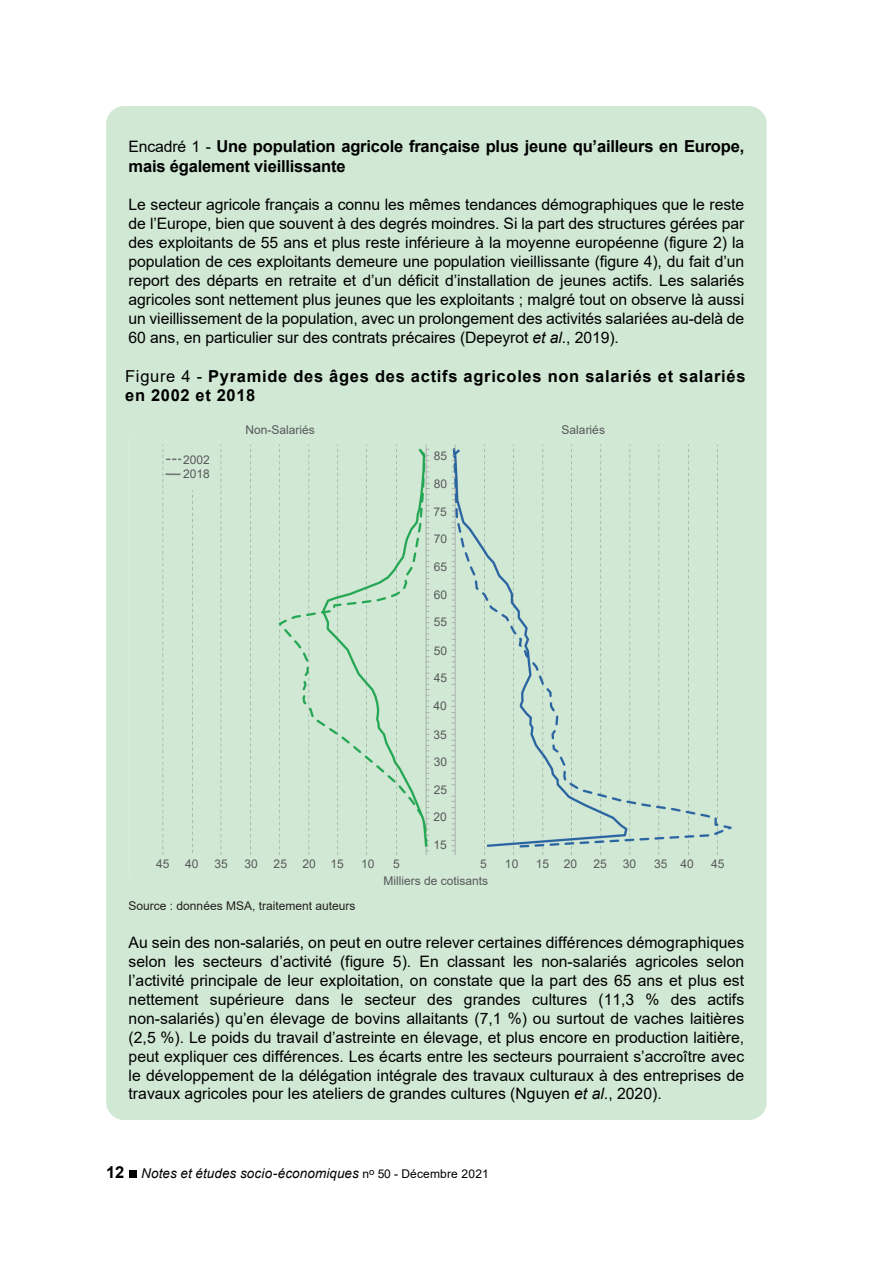
<style>
.page{position:relative;width:893px;height:1263px;background:#fff}
.page>*{position:absolute;margin:0;border:0;box-sizing:border-box;transform-origin:0 0}
.t1{font:700 16.5px/19.8px "Arial";letter-spacing:-.01em;color:#000001}
.t2{font:700 16.5px/19.8px "Arial";letter-spacing:.045em;color:#000001}
.t3{font:15.75px/18.9px "Arial";letter-spacing:-.005em;color:#000001;text-align:justify}
.t4{font:italic 13.5px "Arial";letter-spacing:.005em;color:#000001}
.t5{font:12px/14.1px "Arial";color:#57585a}
.t6{font:12px "Arial";color:#231f20}
.s1{font-weight:400;font-size:15.75px}
.s2{font-style:italic}
.s3{font-weight:400}
.s4{font-weight:700;font-style:normal;font-size:16.5px}
.s5{font-style:normal;font-size:12px}
</style>
<div class="page">
<div style="left:129px;top:437px;width:615px;height:439px;background:#d1e9d4"></div>
<div style="left:129px;top:1170px;width:8px;height:8px;background:#000001"></div>
<p class="t1" style="left:129px;top:136px;width:617px"><span class="s1">Encadré 1 -</span> Une population agricole française plus jeune qu’ailleurs en Europe, mais également vieillissante</p>
<p class="t3" style="left:129px;top:195px;width:617px">Le secteur agricole français a connu les mêmes tendances démographiques que le reste de l’Europe, bien que souvent à des degrés moindres. Si la part des structures gérées par des exploitants de 55 ans et plus reste inférieure à la moyenne européenne (figure 2) la population de ces exploitants demeure une population vieillissante (figure 4), du fait d’un report des départs en retraite et d’un déficit d’installation de jeunes actifs. Les salariés agricoles sont nettement plus jeunes que les exploitants ; malgré tout on observe là aussi un vieillissement de la population, avec un prolongement des activités salariées au-delà de 60 ans, en particulier sur des contrats précaires (Depeyrot <span class="s2">et al</span>., 2019).</p>
<p class="t2" style="left:125px;top:366px;width:622px"><span class="s3">Figure 4 -</span> Pyramide des âges des actifs agricoles non salariés et salariés en 2002 et 2018</p>
<p class="t5" style="left:183px;top:453px;width:28px">2002<br>2018</p>
<p class="t5" style="left:246px;top:423px;width:71px">Non-Salariés</p>
<p class="t5" style="left:434px;top:449px;width:15px">85</p>
<p class="t5" style="left:434px;top:477px;width:15px">80</p>
<p class="t5" style="left:433px;top:504px;width:15px">75</p>
<p class="t5" style="left:434px;top:532px;width:15px">70</p>
<p class="t5" style="left:434px;top:559px;width:15px">65</p>
<p class="t5" style="left:434px;top:587px;width:15px">60</p>
<p class="t5" style="left:434px;top:615px;width:15px">55</p>
<p class="t5" style="left:434px;top:644px;width:15px">50</p>
<p class="t5" style="left:434px;top:671px;width:15px">45</p>
<p class="t5" style="left:433px;top:698px;width:15px">40</p>
<p class="t5" style="left:433px;top:727px;width:15px">35</p>
<p class="t5" style="left:434px;top:754px;width:15px">30</p>
<p class="t5" style="left:434px;top:782px;width:15px">25</p>
<p class="t5" style="left:433px;top:810px;width:15px">20</p>
<p class="t5" style="left:433px;top:838px;width:15px">15</p>
<p class="t5" style="left:562px;top:423px;width:45px">Salariés</p>
<p class="t5" style="left:156px;top:857px;width:15px">45</p>
<p class="t5" style="left:185px;top:857px;width:15px">40</p>
<p class="t5" style="left:214px;top:857px;width:15px">35</p>
<p class="t5" style="left:244px;top:857px;width:15px">30</p>
<p class="t5" style="left:274px;top:857px;width:15px">25</p>
<p class="t5" style="left:302px;top:857px;width:43px">20 15</p>
<p class="t5" style="left:361px;top:857px;width:15px">10</p>
<p class="t5" style="left:393px;top:857px;width:8px">5</p>
<p class="t5" style="left:480px;top:857px;width:8px">5</p>
<p class="t5" style="left:505px;top:857px;width:15px">10</p>
<p class="t5" style="left:536px;top:857px;width:43px">15 20</p>
<p class="t5" style="left:594px;top:857px;width:15px">25</p>
<p class="t5" style="left:623px;top:857px;width:15px">30</p>
<p class="t5" style="left:654px;top:857px;width:41px">35 40</p>
<p class="t5" style="left:711px;top:857px;width:15px">45</p>
<p class="t6" style="left:129px;top:897px;width:228px">Source : données MSA, traitement auteurs</p>
<p class="t5" style="left:384px;top:874px;width:106px">Milliers de cotisants</p>
<p class="t3" style="left:129px;top:933px;width:617px">Au sein des non-salariés, on peut en outre relever certaines différences démographiques selon les secteurs d’activité (figure 5). En classant les non-salariés agricoles selon l’activité principale de leur exploitation, on constate que la part des 65 ans et plus est nettement supérieure dans le secteur des grandes cultures (11,3 % des actifs non-salariés) qu’en élevage de bovins allaitants (7,1 %) ou surtout de vaches laitières (2,5 %). Le poids du travail d’astreinte en élevage, et plus encore en production laitière, peut expliquer ces différences. Les écarts entre les secteurs pourraient s’accroître avec le développement de la délégation intégrale des travaux culturaux à des entreprises de travaux agricoles pour les ateliers de grandes cultures (Nguyen <span class="s2">et al</span>., 2020).</p>
<p class="t4" style="left:106px;top:1164px;width:384px"><span class="s4">12</span> Notes et études socio-économiques <span class="s5">n</span><sup>o</sup> <span class="s5">50 - Décembre 2021</span></p>
</div>
